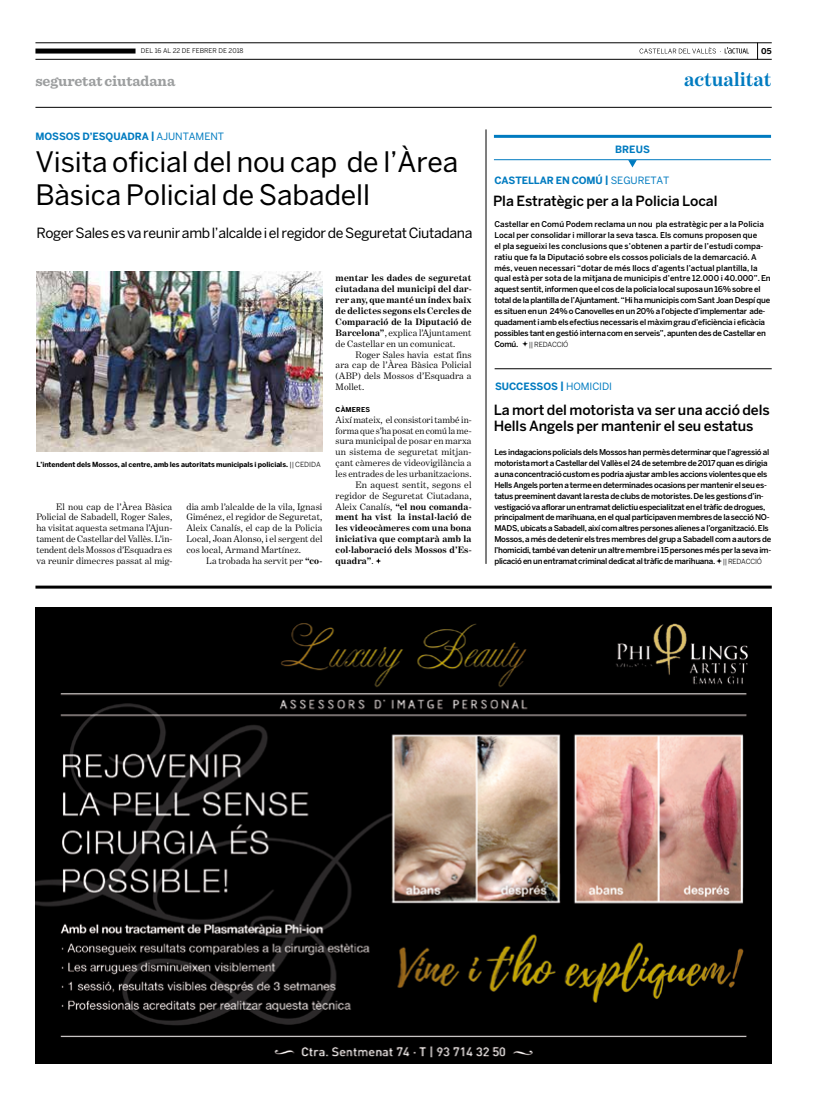
<style>
.page{position:relative;width:820px;height:1106px;background:#fff}
.page>*{position:absolute;margin:0;border:0;box-sizing:border-box;transform-origin:0 0}
.t1{font:28px/33px "Benton Sans";letter-spacing:-.005em;color:#000}
.t2{font:700 20px "Benton Modern One";letter-spacing:-.005em;color:#007bc0}
.t3{font:700 15px "Sentinel";letter-spacing:-.005em;color:#9c9e9f}
.t4{font:500 14px/16px "Benton Sans";letter-spacing:-.01em;color:#000}
.t5{font:14px "Benton Sans";color:#000}
.t6{font:700 10px "Benton Sans";letter-spacing:.005em;color:#007bc0}
.t7{font:10px "Benton Sans";letter-spacing:-.005em;color:#007bc0}
.t8{font:9.5px/10.9px "Benton Modern One";letter-spacing:.015em;color:#000;text-align:justify}
.t9{font:700 9.5px/10.9px "Benton Modern One";letter-spacing:.015em;color:#000;text-align:justify}
.t10{font:500 8px/10.9px "Benton Sans";letter-spacing:-.03em;color:#000}
.t11{font:500 8px/10.9px "Benton Sans";color:#000}
.t12{font:700 8px "Benton Sans";color:#000}
.t13{font:700 7px "Benton Sans";letter-spacing:-.01em;color:#000}
.t14{font:7px "Benton Sans";letter-spacing:-.025em;color:#000}
.t15{font:700 6.7px "Benton Sans";letter-spacing:.015em;color:#000}
.t16{font:6.5px "Benton Sans";letter-spacing:.005em;color:#000}
.s1{font-weight:400}
.s2{font-weight:700}
.s3{font-weight:400;font-size:7px}
</style>
<div class="page">
<svg style="left:757px;top:44px;width:1px;height:15px"></svg>
<svg style="left:639px;top:47px;width:109px;height:7px"></svg>
<hr style="left:35px;top:107px;width:736px;height:1px;background:#000">
<hr style="left:35px;top:43px;width:736px;height:1px;background:#000">
<hr style="left:35px;top:59px;width:736px;height:1px;background:#000">
<div style="left:35px;top:49px;width:100px;height:5px;background:#000"></div>
<hr style="left:35px;top:585px;width:736px;height:3px;background:#000">
<hr style="left:485px;top:129px;width:1px;height:435px;background:#000">
<img style="left:36px;top:271px;width:286px;height:180px">
<svg style="left:375px;top:558px;width:6px;height:6px"></svg>
<svg style="left:522px;top:341px;width:5px;height:6px"></svg>
<svg style="left:716px;top:558px;width:5px;height:6px"></svg>
<hr style="left:493px;top:135px;width:277px;height:3px;background:#007bc0">
<hr style="left:493px;top:159px;width:277px;height:1px;background:#007bc0">
<hr style="left:494px;top:368px;width:277px;height:1px;background:#000">
<svg style="left:628px;top:160px;width:8px;height:7px"></svg>
<img style="left:35px;top:607px;width:736px;height:456px">
<p class="t16" style="left:141px;top:47px;width:104px">DEL 16 AL 22 DE FEBRER DE 2018</p>
<p class="t12" style="left:761px;top:46px;width:12px">05</p>
<h3 class="t3" style="left:35px;top:69px;width:141px">seguretat ciutadana</h3>
<h2 class="t2" style="left:684px;top:68px;width:89px">actualitat</h2>
<p class="t6" style="left:35px;top:131px;width:9px">mossos</p>
<p class="t6" style="left:82px;top:131px;width:143px">d’esquadra | <span class="s1">ajuntament</span></p>
<h1 class="t1" style="left:35px;top:145px;width:424px">Visita oficial del nou cap de l’Àrea<br>Bàsica Policial de Sabadell</h1>
<h3 class="t5" style="left:36px;top:224px;width:437px">Roger Sales es va reunir amb l’alcalde i el regidor de Seguretat Ciutadana</h3>
<p class="t13" style="left:36px;top:460px;width:286px">L’intendent dels Mossos, al centre, amb les autoritats municipals i policials. <span class="s1">|| CEDIDA</span></p>
<p class="t8" style="left:186px;top:501px;width:137px">dia amb l’alcalde de la vila, Ignasi Giménez, el regidor de Seguretat, Aleix Canalís, el cap de la Policia Local, Joan Alonso, i el sergent del cos local, Armand Martínez.</p>
<p class="t8" style="left:206px;top:555px;width:117px">La trobada ha servit per <span class="s2">“co-</span></p>
<p class="t8" style="left:36px;top:501px;width:137px;text-indent:20px">El nou cap de l’Àrea Bàsica Policial de Sabadell, Roger Sales, ha visitat aquesta setmana l’Ajun&shy;tament de Castellar del Vallès. L’in&shy;tendent dels Mossos d’Esquadra es va reunir dimecres passat al mig-</p>
<p class="t9" style="left:335px;top:273px;width:137px">mentar les dades de seguretat ciutadana del municipi del dar&shy;rer any, que manté un índex baix de delictes segons els Cercles de Comparació de la Diputació de Barcelona”<span class="s1">, explica l’Ajuntament de Castellar en un comunicat.</span></p>
<p class="t8" style="left:335px;top:349px;width:137px;text-indent:20px">Roger Sales havia estat fins ara cap de l’Àrea Bàsica Policial (ABP) dels Mossos d’Esquadra a Mollet.</p>
<p class="t15" style="left:335px;top:405px;width:36px">CÀMERES</p>
<p class="t8" style="left:335px;top:414px;width:137px">Així mateix, el consistori també in-</p>
<p class="t8" style="left:335px;top:425px;width:137px">forma que s’ha posat en comú la me-</p>
<p class="t8" style="left:335px;top:436px;width:137px">sura municipal de posar en marxa</p>
<p class="t8" style="left:335px;top:446px;width:137px">un sistema de seguretat mitjan-</p>
<p class="t8" style="left:335px;top:457px;width:137px">çant càmeres de videovigilància a</p>
<p class="t8" style="left:335px;top:468px;width:137px">les entrades de les urbanitzacions.</p>
<p class="t8" style="left:355px;top:479px;width:117px">En aquest sentit, segons el</p>
<p class="t8" style="left:335px;top:490px;width:137px">regidor de Seguretat Ciutadana,</p>
<p class="t9" style="left:335px;top:501px;width:137px"><span class="s1">Aleix Canalís,</span> “el nou comanda-</p>
<p class="t9" style="left:335px;top:511px;width:137px">ment ha vist la instal·lació de</p>
<p class="t9" style="left:335px;top:522px;width:137px">les videocàmeres com una bona</p>
<p class="t9" style="left:335px;top:533px;width:137px">iniciativa que comptarà amb la</p>
<p class="t9" style="left:335px;top:544px;width:137px">col·laboració dels Mossos d’Es-</p>
<p class="t9" style="left:335px;top:555px;width:39px">quadra”<span class="s1">.</span></p>
<p class="t6" style="left:614px;top:143px;width:36px">BREUS</p>
<p class="t6" style="left:494px;top:174px;width:22px">castell</p>
<p class="t6" style="left:539px;top:174px;width:41px">ar en com</p>
<p class="t7" style="left:595px;top:174px;width:75px"><span class="s2">ú |</span> seguretat</p>
<h3 class="t4" style="left:493px;top:193px;width:226px">Pla Estratègic per a la Policia Local</h3>
<p class="t11" style="left:494px;top:219px;width:277px">Castellar en Comú Podem reclama un nou pla estratègic per a la Policia Local per consolidar i millorar la seva tasca. Els comuns proposen que<br>el pla segueixi les conclusions que s’obtenen a partir de l’estudi compa&shy;ratiu que fa la Diputació sobre els cossos policials de la demarcació. A més, veuen necessari “dotar de més llocs d’agents l’actual plantilla, la qual està per sota de la mitjana de municipis d’entre 12.000 i 40.000”. En aquest sentit, informen que el cos de la policia local suposa un 16% sobre el total de la plantilla de l’Ajuntament. “Hi ha municipis com Sant Joan Despí que es situen en un 24% o Canovelles en un 20% a l’objecte d’implementar ade&shy;quadament i amb els efectius necessaris el màxim grau d’eficiència i eficàcia possibles tant en gestió interna com en serveis”, apunten des de Castellar en Comú.</p>
<p class="t14" style="left:528px;top:340px;width:41px">|| REDACCIÓ</p>
<p class="t6" style="left:495px;top:380px;width:8px">successos</p>
<p class="t7" style="left:559px;top:380px;width:54px"><span class="s2">|</span> homicidi</p>
<h3 class="t4" style="left:493px;top:402px;width:277px">La mort del motorista va ser una acció dels<br>Hells Angels per mantenir el seu estatus</h3>
<p class="t10" style="left:494px;top:447px;width:278px">Les indagacions policials dels Mossos han permès determinar que l’agressió al motorista mort a Castellar del Vallès el 24 de setembre de 2017 quan es dirigia a una concentració custom es podria ajustar amb les accions violentes que els Hells Angels porten a terme en determinades ocasions per mantenir el seu es&shy;tatus preeminent davant la resta de clubs de motoristes. De les gestions d’in&shy;vestigació va aflorar un entramat delictiu especialitzat en el tràfic de drogues, principalment de marihuana, en el qual participaven membres de la secció NO-MADS, ubicats a Sabadell, així com altres persones alienes a l’organització. Els Mossos, a més de detenir els tres membres del grup a Sabadell com a autors de l’homicidi, també van detenir un altre membre i 15 persones més per la seva im&shy;plicació en un entramat criminal dedicat al tràfic de marihuana. <span class="s3">|| REDACCIÓ</span></p>
</div>
